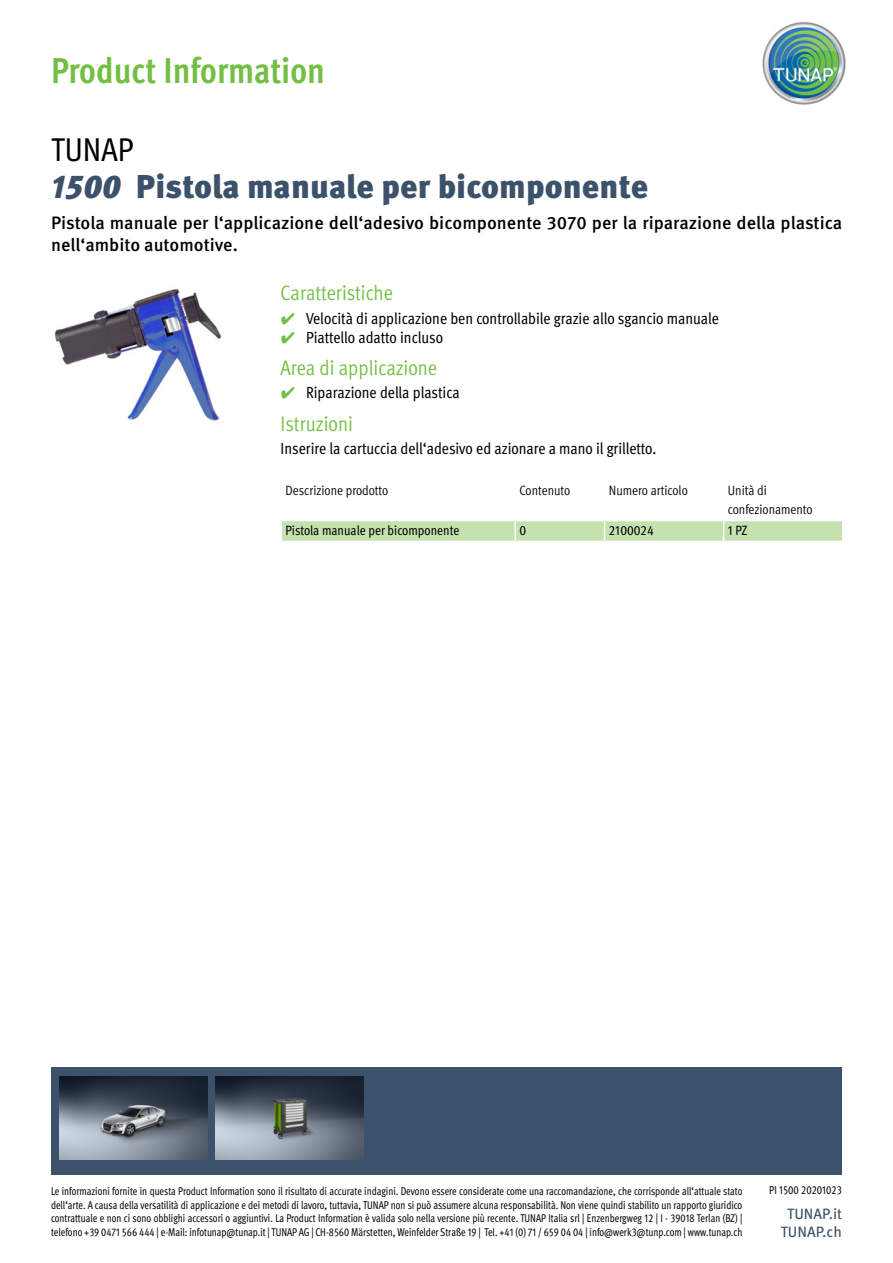
<style>
.page{position:relative;width:893px;height:1263px;background:#fff}
.page>*{position:absolute;margin:0;border:0;box-sizing:border-box;transform-origin:0 0}
.t1{font:700 condensed 36px "Meta Pro";color:#72bf44}
.t2{font:900 33px "Meta Pro";color:#3b526a}
.t3{font:condensed 33px "Meta Pro";color:#000}
.t4{font:condensed 21px "Meta Pro";color:#72bf44}
.t5{font:500 18px/21.6px "Meta Pro";color:#000}
.t6{font:condensed 16.2px "Meta Pro";letter-spacing:-.005em;color:#000}
.t7{font:15px/18px "Meta Pro";color:#3b526a;text-align:center}
.t8{font:condensed 13.5px/19.2px "Meta Pro";color:#000}
.t9{font:condensed 13.5px "Meta Pro";color:#000}
.t10{font:condensed 11.7px "Meta Pro";color:#000;scale:.92 1}
.t11{font:condensed 11.25px/13.5px "Meta Pro";color:#000;text-align:justify;scale:.92 1}
.s1{font-style:italic}
.s2{font-family:"Wuerth Global";font-stretch:normal;color:#72bf44}
</style>
<div class="page">
<img style="left:762px;top:21px;width:84px;height:84px">
<div style="left:51px;top:1068px;width:790px;height:107px;background:#3b526a"></div>
<img style="left:59px;top:1076px;width:148px;height:83px">
<img style="left:216px;top:1076px;width:148px;height:83px">
<img style="left:54px;top:289px;width:167px;height:132px">
<svg style="left:281px;top:521px;width:562px;height:20px;background:#c7e2b1"></svg>
<h1 class="t1" style="left:51px;top:43px;width:275px">Product Information</h1>
<h2 class="t3" style="left:51px;top:125px;width:84px">TUNAP</h2>
<h2 class="t2" style="left:51px;top:161px;width:599px"><span class="s1">1500</span> Pistola manuale per bicomponente</h2>
<h3 class="t5" style="left:51px;top:211px;width:793px">Pistola manuale per l‘applicazione dell‘adesivo bicomponente 3070 per la riparazione della plastica nell‘ambito automotive.</h3>
<h3 class="t4" style="left:281px;top:278px;width:114px">Caratteristiche</h3>
<h3 class="t6" style="left:281px;top:306px;width:440px"><span class="s2">✔</span> Velocità di applicazione ben controllabile grazie allo sgancio manuale</h3>
<h3 class="t6" style="left:281px;top:325px;width:164px"><span class="s2">✔</span> Piattello adatto incluso</h3>
<h3 class="t4" style="left:281px;top:352px;width:158px">Area di applicazione</h3>
<h3 class="t6" style="left:281px;top:381px;width:181px"><span class="s2">✔</span> Riparazione della plastica</h3>
<h3 class="t4" style="left:281px;top:408px;width:74px">Istruzioni</h3>
<h3 class="t6" style="left:281px;top:436px;width:377px">Inserire la cartuccia dell‘adesivo ed azionare a mano il grilletto.</h3>
<p class="t8" style="left:286px;top:480px;width:104px">Descrizione prodotto</p>
<p class="t8" style="left:519px;top:480px;width:52px">Contenuto</p>
<p class="t8" style="left:609px;top:480px;width:80px">Numero articolo</p>
<p class="t8" style="left:728px;top:480px;width:86px">Unità di confezionamento</p>
<p class="t9" style="left:286px;top:520px;width:175px">Pistola manuale per bicomponente</p>
<p class="t9" style="left:519px;top:520px;width:8px">0</p>
<p class="t9" style="left:609px;top:520px;width:46px">2100024</p>
<p class="t9" style="left:728px;top:520px;width:21px">1 PZ</p>
<p class="t11" style="left:51px;top:1183px;width:753px">Le informazioni fornite in questa Product Information sono il risultato di accurate indagini. Devono essere considerate come una raccomandazione, che corrisponde all‘attuale stato dell‘arte. A causa della versatilità di applicazione e dei metodi di lavoro, tuttavia, TUNAP non si può assumere alcuna responsabilità. Non viene quindi stabilito un rapporto giuridico contrattuale e non ci sono obblighi accessori o aggiuntivi. La Product Information è valida solo nella versione più recente. TUNAP Italia srl | Enzenbergweg 12 | I - 39018 Terlan (BZ) | telefono +39 0471 566 444 | e-Mail: infotunap@tunap.it | TUNAP AG | CH-8560 Märstetten, Weinfelder Straße 19 | Tel. +41 (0) 71 / 659 04 04 | info@werk3@tunp.com | www.tunap.ch</p>
<p class="t10" style="left:769px;top:1181px;width:81px">PI 1500 20201023</p>
<h3 class="t7" style="left:781px;top:1203px;width:63px">TUNAP.it<br>TUNAP.ch</h3>
</div>
